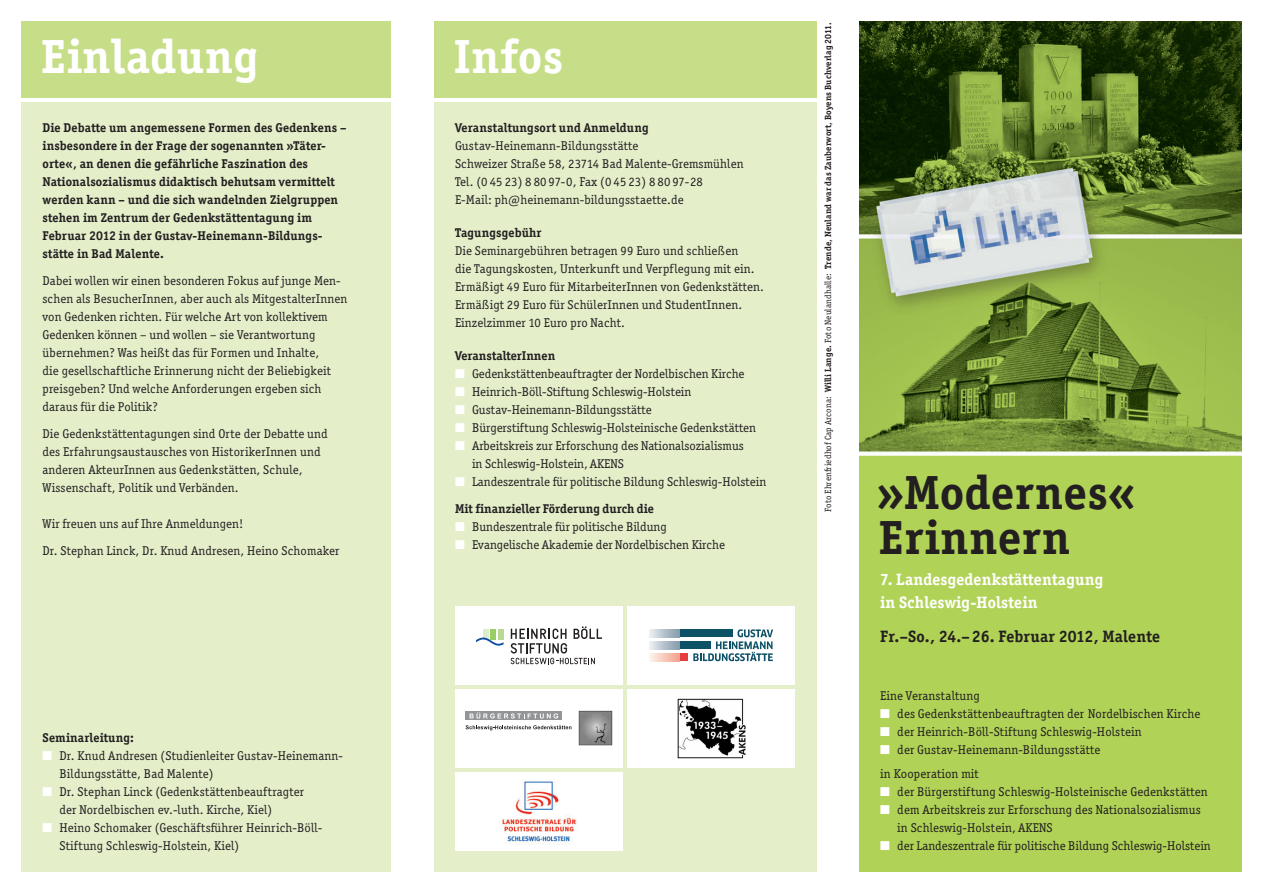
<style>
.page{position:relative;width:1263px;height:893px;background:#fff}
.page>*{position:absolute;margin:0;border:0;box-sizing:border-box;transform-origin:0 0}
.t1{font:700 48px/45px "Officina Ser ITC";letter-spacing:.01em;color:#231f20}
.t2{font:700 48px "Officina Ser ITC";letter-spacing:.01em;color:#fff}
.t3{font:700 16.5px/22.5px "Officina Ser ITC";letter-spacing:.01em;color:#fff}
.t4{font:700 16.5px "Officina Ser ITC";letter-spacing:.01em;color:#231f20}
.t5{font:12.75px/18px "Officina Ser ITC";letter-spacing:.01em;color:#231f20}
.t6{font:700 12.75px/18px "Officina Ser ITC";letter-spacing:.01em;color:#231f20}
.t7{font:700 9px "Officina Ser ITC";letter-spacing:.01em;color:#231f20}
.s1{color:#fff}
.s2{font-weight:700}
.s3{font-weight:400}
</style>
<div class="page">
<div style="left:21px;top:102px;width:370px;height:770px;background:#e4efca"></div>
<div style="left:434px;top:102px;width:382px;height:770px;background:#e4efca"></div>
<div style="left:434px;top:21px;width:382px;height:77px;background:#c7de88"></div>
<img style="left:859px;top:21px;width:383px;height:851px">
<div style="left:21px;top:21px;width:370px;height:77px;background:#c7de88"></div>
<div style="left:455px;top:689px;width:168px;height:78px;background:#fff"></div>
<img style="left:578px;top:711px;width:34px;height:35px">
<svg style="left:466px;top:712px;width:96px;height:8px"></svg>
<svg style="left:466px;top:725px;width:105px;height:5px"></svg>
<svg style="left:470px;top:712px;width:88px;height:6px"></svg>
<div style="left:455px;top:606px;width:168px;height:79px;background:#fff"></div>
<div style="left:498px;top:629px;width:6px;height:10px;background:#b7d991"></div>
<div style="left:490px;top:629px;width:6px;height:10px;background:#99cd65"></div>
<div style="left:483px;top:629px;width:6px;height:10px;background:#ddeccd"></div>
<svg style="left:476px;top:638px;width:27px;height:8px"></svg>
<svg style="left:510px;top:626px;width:92px;height:38px"></svg>
<div style="left:627px;top:689px;width:168px;height:78px;background:#fff"></div>
<img style="left:677px;top:698px;width:68px;height:60px">
<div style="left:627px;top:606px;width:168px;height:79px;background:#fff"></div>
<svg style="left:693px;top:629px;width:80px;height:32px"></svg>
<div style="left:680px;top:653px;width:8px;height:8px;background:#e43e3d"></div>
<div style="left:680px;top:641px;width:31px;height:8px;background:#0d5166"></div>
<div style="left:680px;top:630px;width:52px;height:7px;background:#0d5166"></div>
<svg style="left:649px;top:653px;width:30px;height:8px"></svg>
<svg style="left:649px;top:641px;width:30px;height:8px"></svg>
<svg style="left:649px;top:630px;width:30px;height:7px"></svg>
<div style="left:455px;top:772px;width:168px;height:78px;background:#fff"></div>
<img style="left:502px;top:780px;width:75px;height:64px">
<h1 class="t2" style="left:41px;top:39px;width:219px">Einladung</h1>
<p class="t6" style="left:43px;top:120px;width:305px">Die Debatte um angemessene Formen des Gedenkens – insbesondere in der Frage der sogenannten »Täter&shy;orte«, an denen die gefährliche Faszination des National sozia lismus didaktisch behutsam vermittelt werden kann – und die sich wan delnden Zielgruppen stehen im Zen trum der Gedenk stätten tagung im Februar 2012 in der Gustav-Heine mann-Bildungs&shy;stätte in Bad Malente.</p>
<p class="t5" style="left:43px;top:273px;width:306px">Dabei wollen wir einen besonderen Fokus auf junge Men&shy;schen als BesucherInnen, aber auch als MitgestalterInnen von Gedenken richten. Für welche Art von kollektivem Gedenken können – und wollen – sie Ver ant wor tung übernehmen? Was heißt das für Formen und Inhalte,<br>die gesellschaftliche Erinnerung nicht der Beliebigkeit preisgeben? Und welche Anforderungen ergeben sich daraus für die Politik?</p>
<p class="t5" style="left:43px;top:426px;width:287px">Die Ge denkstättentagungen sind Orte der Debatte und des Er fahrungsaustausches von HistorikerInnen und anderen AkteurInnen aus Gedenkstätten, Schule, Wissen schaft, Politik und Verbänden.</p>
<p class="t5" style="left:43px;top:511px;width:298px;line-height:27px">Wir freuen uns auf Ihre Anmeldungen!<br>Dr. Stephan Linck, Dr. Knud Andresen, Heino Schomaker</p>
<p class="t6" style="left:43px;top:730px;width:93px">Seminarleitung:</p>
<p class="t5" style="left:60px;top:748px;width:285px;text-indent:-17px"><span class="s1">■</span> Dr. Knud Andresen (Studienleiter Gustav-Heinemann-<br>Bildungsstätte, Bad Malente)</p>
<p class="t5" style="left:60px;top:784px;width:246px;text-indent:-17px"><span class="s1">■</span> Dr. Stephan Linck (Gedenkstättenbeauftragter der Nordelbischen ev.-luth. Kirche, Kiel)</p>
<p class="t5" style="left:60px;top:820px;width:264px;text-indent:-17px"><span class="s1">■</span> Heino Schomaker (Geschäftsführer Heinrich-Böll-<br>Stiftung Schleswig-Holstein, Kiel)</p>
<h1 class="t2" style="left:454px;top:39px;width:111px">Infos</h1>
<p class="t6" style="left:455px;top:120px;width:195px">Veranstaltungsort und Anmeldung</p>
<p class="t5" style="left:455px;top:138px;width:290px">Gustav-Heinemann-Bildungsstätte<br>Schweizer Straße 58, 23714 Bad Malente-Gremsmühlen Tel. (0 45 23) 8 80 97-0, Fax (0 45 23) 8 80 97-28<br>E-Mail: ph@heinemann-bildungsstaette.de</p>
<p class="t6" style="left:455px;top:225px;width:88px">Tagungsgebühr</p>
<p class="t5" style="left:455px;top:243px;width:310px">Die Seminargebühren betragen 99 Euro und schließen<br>die Tagungskosten, Unterkunft und Verpflegung mit ein.<br>Ermäßigt 49 Euro für MitarbeiterInnen von Gedenkstätten.<br>Ermäßigt 29 Euro für SchülerInnen und StudentInnen.<br>Einzelzimmer 10 Euro pro Nacht.</p>
<p class="t6" style="left:455px;top:348px;width:102px">VeranstalterInnen</p>
<p class="t5" style="left:455px;top:366px;width:291px"><span class="s1">■</span> Gedenkstättenbeauftragter der Nordelbischen Kirche</p>
<p class="t5" style="left:455px;top:384px;width:238px"><span class="s1">■</span> Heinrich-Böll-Stiftung Schleswig-Holstein</p>
<p class="t5" style="left:455px;top:402px;width:198px"><span class="s1">■</span> Gustav-Heinemann-Bildungsstätte</p>
<p class="t5" style="left:455px;top:420px;width:302px"><span class="s1">■</span> Bürgerstiftung Schleswig-Holsteinische Gedenkstätten</p>
<p class="t5" style="left:472px;top:438px;width:273px;text-indent:-17px"><span class="s1">■</span> Arbeitskreis zur Erforschung des Nationalsozialismus in Schleswig-Holstein, AKENS</p>
<p class="t5" style="left:455px;top:469px;width:313px;line-height:27px"><span class="s1">■</span> Landeszentrale für politische Bildung Schleswig-Holstein<br><span class="s2">Mit finanzieller Förderung durch die</span></p>
<p class="t5" style="left:455px;top:519px;width:213px"><span class="s1">■</span> Bundeszentrale für politische Bildung</p>
<p class="t5" style="left:455px;top:537px;width:271px"><span class="s1">■</span> Evangelische Akademie der Nordelbischen Kirche</p>
<p class="t7" style="left:825px;top:512px;width:491px;rotate:-90deg"><span class="s3">Foto Ehrenfriedhof Cap Arcona:</span> Willi Lange. <span class="s3">Foto Neulandhalle:</span> Trende, Neuland war das Zauberwort, Boyens Buchverlag 2011.</p>
<h1 class="t1" style="left:876px;top:474px;width:261px">»Modernes«<br>Erinnern</h1>
<p class="t3" style="left:880px;top:570px;width:224px">7. Landes ge denk stättentagung in Schleswig-Holstein</p>
<p class="t4" style="left:880px;top:630px;width:281px">Fr.–So., 24.–26. Februar 2012, Malente</p>
<p class="t5" style="left:880px;top:688px;width:101px">Eine Veranstaltung</p>
<p class="t5" style="left:880px;top:706px;width:322px"><span class="s1">■</span> des Gedenkstättenbeauftragten der Nordelbischen Kirche</p>
<p class="t5" style="left:880px;top:724px;width:263px"><span class="s1">■</span> der Heinrich-Böll-Stiftung Schleswig-Holstein</p>
<p class="t5" style="left:880px;top:739px;width:222px;line-height:24px"><span class="s1">■</span> der Gustav-Heinemann-Bildungsstätte in Kooperation mit</p>
<p class="t5" style="left:880px;top:784px;width:329px"><span class="s1">■</span> der Bürgerstiftung Schleswig-Holsteinische Gedenkstätten</p>
<p class="t5" style="left:897px;top:802px;width:305px;text-indent:-17px"><span class="s1">■</span> dem Arbeitskreis zur Erforschung des Nationalsozialismus in Schleswig-Holstein, AKENS</p>
<p class="t5" style="left:880px;top:838px;width:332px"><span class="s1">■</span> der Landeszentrale für politische Bildung Schleswig-Holstein</p>
</div>
